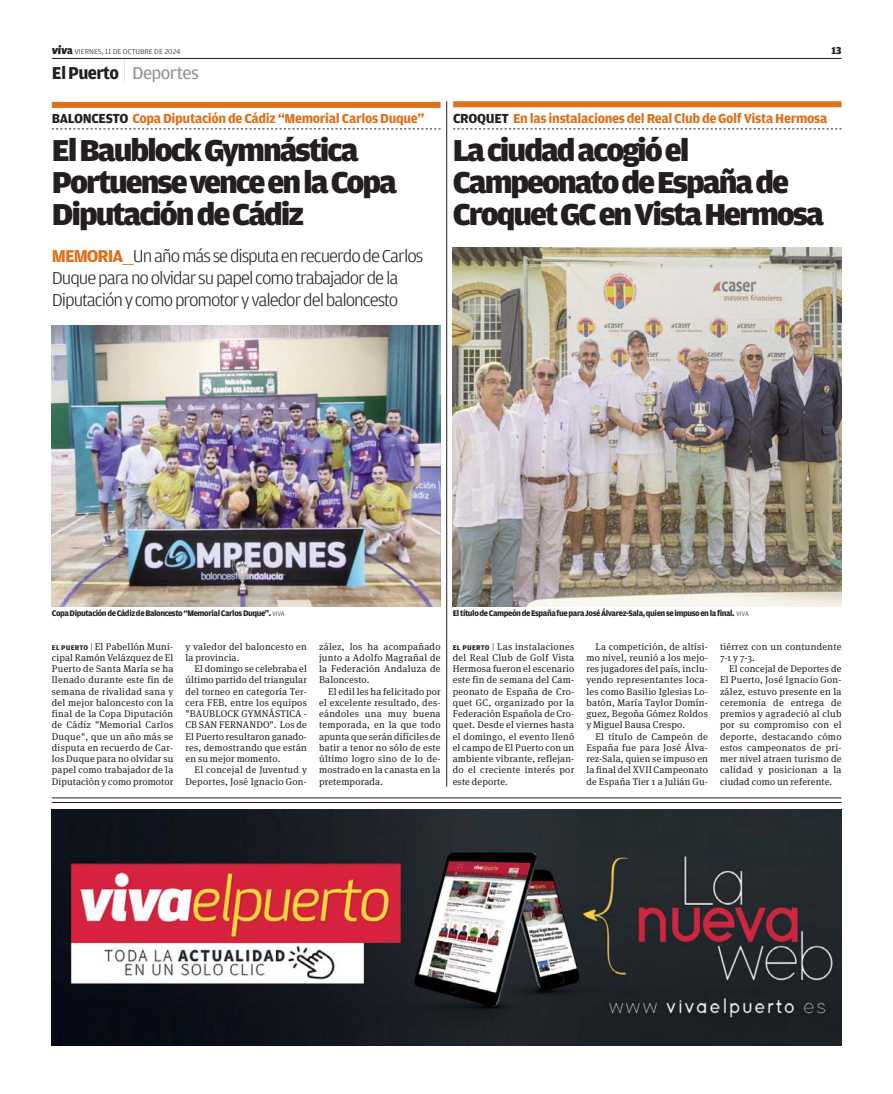
<style>
.page{position:relative;width:893px;height:1094px;background:#fff}
.page>*{position:absolute;margin:0;border:0;box-sizing:border-box;transform-origin:0 0}
.t1{font:900 32.1px/32.1px "Amplitude";letter-spacing:-.06em;color:#231f20;scale:1.05 1}
.t2{font:300 18.15px/22.2px "Amplitude";letter-spacing:-.055em;color:#231f20;scale:1.05 1}
.t3{font:700 18.15px "Amplitude";letter-spacing:-.035em;color:#231f20}
.t4{font:700 13.95px "Amplitude";letter-spacing:-.025em;color:#dc721c}
.t5{font:900 10.65px "Amplitude";color:#231f20}
.t6{font:9.75px/11.2px "Meta Serif OT";letter-spacing:.02em;color:#231f20;text-align:justify}
.t7{font:700 8.55px "Amplitude";letter-spacing:-.05em;color:#231f20}
.t8{font:300 7.5px "Amplitude";letter-spacing:-.01em;color:#231f20;scale:1.1 1}
.s1{font-family:"Apex New";font-weight:800;font-style:italic;font-size:11.85px}
.s2{font-weight:900;font-size:10.65px}
.s3{font-family:"Apex New";font-weight:100;font-size:24.6px}
.s4{font-weight:400;color:#939598}
.s5{color:#231f20}
.s6{font-weight:700;color:#dc721c}
.s7{color:#dc721c}
.s8{font-weight:300;font-size:6.9px}
.s9{font-family:"Amplitude";font-weight:700;font-size:7.35px}
.s10{font-family:"Amplitude";font-weight:300}
</style>
<div class="page">
<hr style="left:52px;top:58px;width:789px;height:1px;background:#231f20">
<div style="left:52px;top:102px;width:388px;height:6px;background:#dc721c"></div>
<svg style="left:52px;top:129px;width:388px;height:1px"></svg>
<img style="left:52px;top:326px;width:388px;height:281px">
<div style="left:453px;top:101px;width:388px;height:6px;background:#dc721c"></div>
<svg style="left:453px;top:129px;width:388px;height:1px"></svg>
<img style="left:453px;top:247px;width:388px;height:360px">
<hr style="left:446px;top:101px;width:1px;height:685px;background:#231f20">
<hr style="left:52px;top:797px;width:789px;height:1px;background:#231f20">
<hr style="left:52px;top:802px;width:789px;height:1px;background:#231f20">
<img style="left:52px;top:809px;width:789px;height:236px">
<p class="t8" style="left:52px;top:49px;width:119px"><span class="s1">viv</span><span class="s2">a</span> VIERNES, 11 DE OCTUBRE DE 2024</p>
<p class="t5" style="left:831px;top:46px;width:11px">13</p>
<h2 class="t3" style="left:52px;top:66px;width:148px">El Puerto <span class="s3">|</span> <span class="s4">Deportes</span></h2>
<h3 class="t4" style="left:52px;top:113px;width:374px"><span class="s5">BALONCESTO</span> Copa Diputación de Cádiz “Memorial Carlos Duque”</h3>
<h1 class="t1" style="left:52px;top:136px;width:330px">El Baublock Gymnástica<br>Portuense vence en la Copa<br>Diputación de Cádiz</h1>
<h3 class="t4" style="left:453px;top:113px;width:376px"><span class="s5">CROQUET</span> En las instalaciones del Real Club de Golf Vista Hermosa</h3>
<h1 class="t1" style="left:453px;top:136px;width:355px">La ciudad acogió el<br>Campeonato de España de<br>Croquet GC en Vista Hermosa</h1>
<h2 class="t2" style="left:52px;top:246px;width:355px"><span class="s6">MEMORIA</span><span class="s7">___</span>Un año más se disputa en recuerdo de Carlos<br>Duque para no olvidar su papel como trabajador de la<br>Diputación y como promotor y valedor del baloncesto</h2>
<p class="t7" style="left:52px;top:610px;width:234px">Copa Diputación de Cádiz de Baloncesto “Memorial Carlos Duque”.<span class="s8">VIVA</span></p>
<p class="t6" style="left:52px;top:641px;width:123px"><span class="s9">EL PUERTO</span> <span class="s10">|</span> El Pabellón Muni&shy;cipal Ramón Velázquez de El Puerto de Santa María se ha llenado durante este fin de semana de rivalidad sana y del mejor baloncesto con la final de la Copa Diputación de Cádiz "Memorial Carlos Duque", que un año más se disputa en recuerdo de Car&shy;los Duque para no olvidar su papel como trabajador de la Diputación y como promotor</p>
<p class="t6" style="left:185px;top:641px;width:123px">y valedor del baloncesto en la provincia.</p>
<p class="t6" style="left:185px;top:663px;width:123px;text-indent:9px">El domingo se celebraba el último partido del triangular del torneo en categoría Ter&shy;cera FEB, entre los equipos "BAUBLOCK GYMNÁSTICA - CB SAN FERNANDO". Los de El Puerto resultaron ganado&shy;res, demostrando que están en su mejor momento.</p>
<p class="t6" style="left:185px;top:764px;width:123px;text-align:right">El concejal de Juventud y<br>Deportes, José Ignacio Gon-</p>
<p class="t6" style="left:319px;top:641px;width:123px">zález, los ha acompañado junto a Adolfo Magrañal de la Federación Andaluza de Baloncesto.</p>
<p class="t6" style="left:319px;top:686px;width:123px;text-indent:9px">El edil les ha felicitado por el excelente resultado, des&shy;eándoles una muy buena temporada, en la que todo apunta que serán difíciles de batir a tenor no sólo de este último logro sino de lo de&shy;mostrado en la canasta en la pretemporada.</p>
<p class="t7" style="left:453px;top:610px;width:297px">El título de Campeón de España fue para José Álvarez-Sala, quien se impuso en la final. <span class="s8">VIVA</span></p>
<p class="t6" style="left:720px;top:641px;width:123px">tiérrez con un contundente<br>7-1 y 7-3.</p>
<p class="t6" style="left:720px;top:663px;width:123px;text-indent:9px">El concejal de Deportes de El Puerto, José Ignacio Gon&shy;zález, estuvo presente en la ceremonia de entrega de premios y agradeció al club por su compromiso con el deporte, destacando cómo estos campeonatos de pri&shy;mer nivel atraen turismo de calidad y posicionan a la ciudad como un referente.</p>
<p class="t6" style="left:453px;top:641px;width:123px"><span class="s9">EL PUERTO</span> <span class="s10">|</span> Las instalaciones del Real Club de Golf Vista Hermosa fueron el escenario este fin de semana del Cam&shy;peonato de España de Cro&shy;quet GC, organizado por la Federación Española de Cro&shy;quet. Desde el viernes hasta el domingo, el evento llenó el campo de El Puerto con un ambiente vibrante, reflejan&shy;do el creciente interés por este deporte.</p>
<p class="t6" style="left:586px;top:641px;width:123px;text-indent:9px">La competición, de altísi&shy;mo nivel, reunió a los mejo&shy;res jugadores del país, inclu&shy;yendo representantes loca&shy;les como Basilio Iglesias Lo&shy;batón, María Taylor Domín&shy;guez, Begoña Gómez Roldos y Miguel Bausa Crespo.</p>
<p class="t6" style="left:586px;top:731px;width:123px;text-indent:9px">El título de Campeón de España fue para José Álva&shy;rez-Sala, quien se impuso en la final del XVII Campeonato de España Tier 1 a Julián Gu-</p>
</div>
